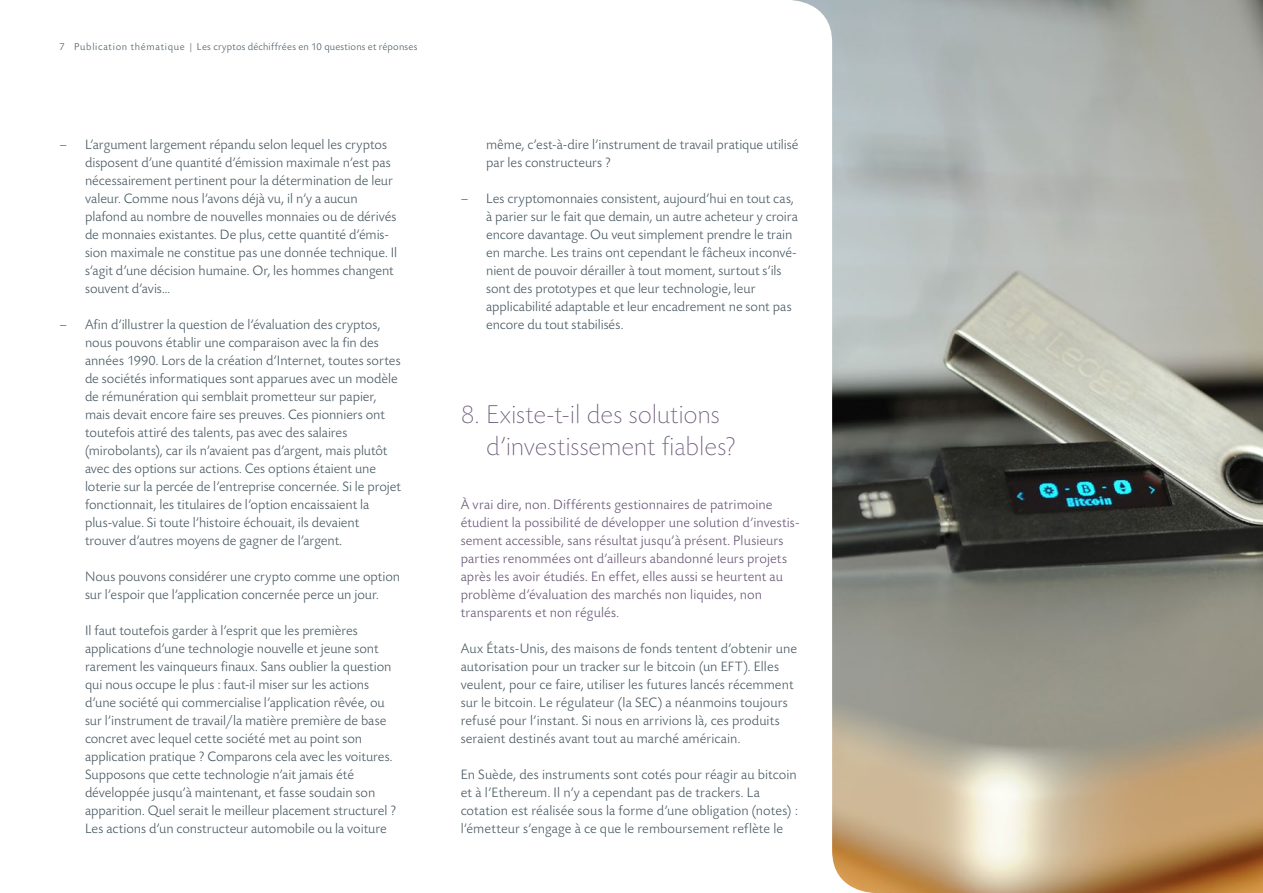
<style>
.page{position:relative;width:1263px;height:893px;background:#fff}
.page>*{position:absolute;margin:0;border:0;box-sizing:border-box;transform-origin:0 0}
.t1{font:200 27px/31.5px "Today Sans BEFOP";letter-spacing:-.005em;color:#645372}
.t2{font:300 14.25px/18px "Today Sans BEFOP";color:#45555f}
.t3{font:300 14.25px/18px "Today Sans BEFOP";letter-spacing:.005em;color:#645372}
.t4{font:300 10.5px "Today Sans BEFOP";letter-spacing:.035em;color:#45555f}
</style>
<div class="page">
<img style="left:891px;top:0;width:372px;height:893px">
<svg style="left:792px;top:0;width:99px;height:893px"></svg>
<p class="t4" style="left:60px;top:41px;width:359px">7 Publication thématique | Les cryptos déchiffrées en 10 questions et réponses</p>
<p class="t2" style="left:85px;top:136px;width:313px;text-indent:-26px">– L’argument largement répandu selon lequel les cryptos disposent d’une quantité d’émission maximale n’est pas nécessairement pertinent pour la détermination de leur valeur. Comme nous l’avons déjà vu, il n’y a aucun plafond au nombre de nouvelles monnaies ou de dérivés de monnaies existantes. De plus, cette quantité d’émis&shy;sion maximale ne constitue pas une donnée technique. Il s’agit d’une décision humaine. Or, les hommes changent souvent d’avis...</p>
<p class="t2" style="left:85px;top:316px;width:318px;text-indent:-26px">– Afin d’illustrer la question de l’évaluation des cryptos, nous pouvons établir une comparaison avec la fin des années 1990. Lors de la création d’Internet, toutes sortes de sociétés informatiques sont apparues avec un modèle de rémunération qui semblait prometteur sur papier, mais devait encore faire ses preuves. Ces pionniers ont toutefois attiré des talents, pas avec des salaires (mirobolants), car ils n’avaient pas d’argent, mais plutôt avec des options sur actions. Ces options étaient une loterie sur la percée de l’entreprise concernée. Si le projet fonctionnait, les titulaires de l’option encaissaient la plus-value. Si toute l’histoire échouait, ils devaient trouver d’autres moyens de gagner de l’argent.</p>
<p class="t2" style="left:85px;top:568px;width:316px">Nous pouvons considérer une crypto comme une option sur l’espoir que l’application concernée perce un jour.</p>
<p class="t2" style="left:85px;top:622px;width:313px">Il faut toutefois garder à l’esprit que les premières applications d’une technologie nouvelle et jeune sont rarement les vainqueurs finaux. Sans oublier la question qui nous occupe le plus : faut-il miser sur les actions d’une société qui commercialise l’application rêvée, ou sur l’instrument de travail/la matière première de base concret avec lequel cette société met au point son application pratique ? Comparons cela avec les voitures.<br>Supposons que cette technologie n’ait jamais été développée jusqu’à maintenant, et fasse soudain son apparition. Quel serait le meilleur placement structurel ?<br>Les actions d’un constructeur automobile ou la voiture</p>
<p class="t2" style="left:486px;top:136px;width:314px">même, c’est-à-dire l’instrument de travail pratique utilisé par les constructeurs ?</p>
<p class="t2" style="left:486px;top:190px;width:313px;text-indent:-26px">– Les cryptomonnaies consistent, aujourd’hui en tout cas, à parier sur le fait que demain, un autre acheteur y croira encore davantage. Ou veut simplement prendre le train en marche. Les trains ont cependant le fâcheux inconvé&shy;nient de pouvoir dérailler à tout moment, surtout s’ils sont des prototypes et que leur technologie, leur applicabilité adaptable et leur encadrement ne sont pas encore du tout stabilisés.</p>
<h1 class="t1" style="left:486px;top:400px;width:251px;text-indent:-26px">8. Existe-t-il des solutions d’investissement fiables?</h1>
<p class="t3" style="left:461px;top:496px;width:340px">À vrai dire, non. Différents gestionnaires de patrimoine étudient la possibilité de développer une solution d’investis&shy;sement accessible, sans résultat jusqu’à présent. Plusieurs parties renommées ont d’ailleurs abandonné leurs projets après les avoir étudiés. En effet, elles aussi se heurtent au problème d’évaluation des marchés non liquides, non transparents et non régulés.</p>
<p class="t2" style="left:461px;top:640px;width:338px">Aux États-Unis, des maisons de fonds tentent d’obtenir une autorisation pour un tracker sur le bitcoin (un EFT). Elles veulent, pour ce faire, utiliser les futures lancés récemment sur le bitcoin. Le régulateur (la SEC) a néanmoins toujours refusé pour l’instant. Si nous en arrivions là, ces produits seraient destinés avant tout au marché américain.</p>
<p class="t2" style="left:461px;top:766px;width:339px">En Suède, des instruments sont cotés pour réagir au bitcoin et à l’Ethereum. Il n’y a cependant pas de trackers. La cotation est réalisée sous la forme d’une obligation (notes) : l’émetteur s’engage à ce que le remboursement reflète le</p>
</div>
